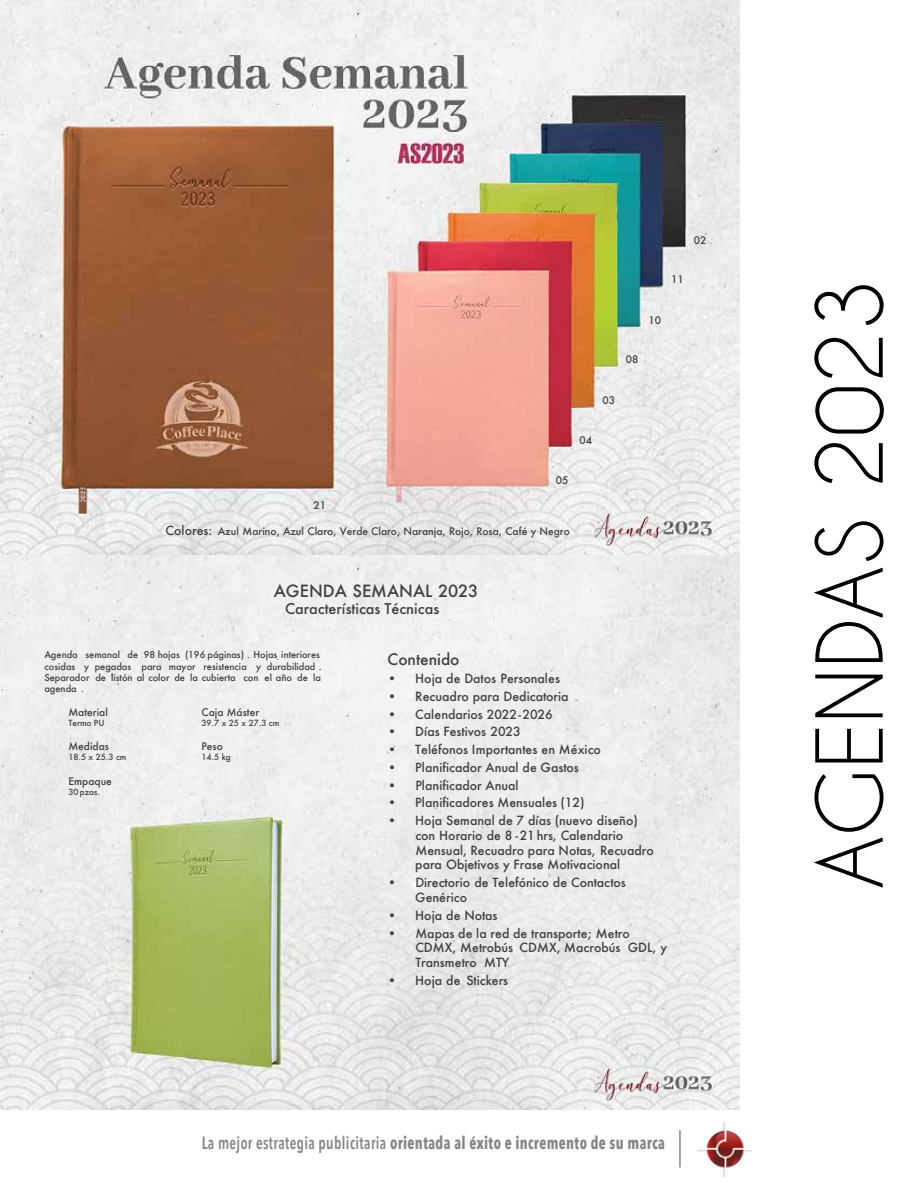
<style>
.page{position:relative;width:918px;height:1188px;background:#fff}
.page>*{position:absolute;margin:0;border:0;box-sizing:border-box;transform-origin:0 0}
.t1{font:86.25px "Caviar Dreams";color:#000}
.t2{font:700 17.55px "Avenir Next Condensed";letter-spacing:.025em;color:#868686;scale:.84 1}
.t3{font:500 16.35px "Futura";color:#404040}
.t4{font:500 15.45px "Futura";color:#404040}
.t5{font:500 14.4px "Futura";color:#404040}
.t6{font:500 12.3px/14.9px "Futura";color:#404040}
.t7{font:500 10.2px "Futura";color:#404040}
.t8{font:500 9.3px/11.1px "Futura";color:#404040}
.t9{font:500 8.25px "Futura";color:#404040}
.s1{font-size:12.3px}
.s2{font-weight:600}
</style>
<div class="page">
<img style="left:0;top:0;width:740px;height:1110px">
<hr style="left:679px;top:1130px;width:2px;height:37px;background:#868686">
<img style="left:697px;top:1122px;width:55px;height:54px">
<p class="t7" style="left:671px;top:272px;width:14px">11</p>
<p class="t7" style="left:694px;top:233px;width:14px">02</p>
<p class="t7" style="left:648px;top:313px;width:14px">10</p>
<p class="t7" style="left:626px;top:352px;width:14px">08</p>
<p class="t7" style="left:602px;top:393px;width:14px">03</p>
<p class="t7" style="left:579px;top:433px;width:14px">04</p>
<p class="t7" style="left:313px;top:498px;width:14px">21</p>
<p class="t7" style="left:556px;top:473px;width:14px">05</p>
<p class="t7" style="left:166px;top:524px;width:406px"><span class="s1">Colores:</span> Azul Marino, Azul Claro, Verde Claro, Naranja, Rojo, Rosa, Café y Negro</p>
<h3 class="t3" style="left:274px;top:579px;width:206px">AGENDA SEMANAL 2023</h3>
<p class="t5" style="left:285px;top:599px;width:156px">Características Técnicas</p>
<p class="t8" style="left:44px;top:649px;width:279px">Agenda semanal de 98 hojas (196 páginas) . Hojas interiores cosidas y pegadas para mayor resistencia y durabilidad .<br>Separador de listón al color de la cubierta con el año de la agenda .</p>
<p class="t4" style="left:388px;top:648px;width:73px">Contenido</p>
<p class="t6" style="left:388px;top:671px;width:174px">• Hoja de Datos Personales</p>
<p class="t6" style="left:388px;top:689px;width:183px">• Recuadro para Dedicatoria</p>
<p class="t6" style="left:388px;top:706px;width:167px">• Calendarios 2022-2026</p>
<p class="t6" style="left:388px;top:724px;width:135px">• Días Festivos 2023</p>
<p class="t6" style="left:388px;top:742px;width:215px">• Teléfonos Importantes en México</p>
<p class="t6" style="left:388px;top:760px;width:193px">• Planificador Anual de Gastos</p>
<p class="t6" style="left:388px;top:777px;width:133px">• Planificador Anual</p>
<p class="t6" style="left:388px;top:795px;width:198px">• Planificadores Mensuales (12)</p>
<p class="t6" style="left:415px;top:813px;width:240px;text-indent:-28px">• Hoja Semanal de 7 días (nuevo diseño) con Horario de 8 -21 hrs, Calendario Mensual, Recuadro para Notas, Recuadro para Objetivos y Frase Motivacional</p>
<p class="t6" style="left:415px;top:875px;width:212px;text-indent:-28px">• Directorio de Telefónico de Contactos<br>Genérico</p>
<p class="t6" style="left:388px;top:908px;width:112px">• Hoja de Notas</p>
<p class="t6" style="left:415px;top:925px;width:253px;text-indent:-28px">• Mapas de la red de transporte; Metro<br>CDMX, Metrobús CDMX, Macrobús GDL, y<br>Transmetro MTY</p>
<p class="t6" style="left:388px;top:973px;width:122px">• Hoja de Stickers</p>
<p class="t7" style="left:68px;top:705px;width:41px">Material</p>
<p class="t9" style="left:68px;top:717px;width:38px">Termo PU</p>
<p class="t7" style="left:68px;top:739px;width:42px">Medidas</p>
<p class="t9" style="left:68px;top:752px;width:60px">18.5 x 25.3 cm</p>
<p class="t7" style="left:68px;top:774px;width:45px">Empaque</p>
<p class="t9" style="left:68px;top:786px;width:33px">30pzas.</p>
<p class="t7" style="left:201px;top:705px;width:59px">Caja Máster</p>
<p class="t9" style="left:201px;top:717px;width:79px">39.7 x 25 x 27.3 cm</p>
<p class="t7" style="left:201px;top:739px;width:23px">Peso</p>
<p class="t9" style="left:201px;top:752px;width:31px">14.5 kg</p>
<h2 class="t2" style="left:202px;top:1133px;width:553px"><span class="s2">La mejor estrategia publicitaria</span> orientada al éxito e incremento de su marca</h2>
<h1 class="t1" style="left:798px;top:890px;width:612px;rotate:-90deg">AGENDAS 2023</h1>
</div>
